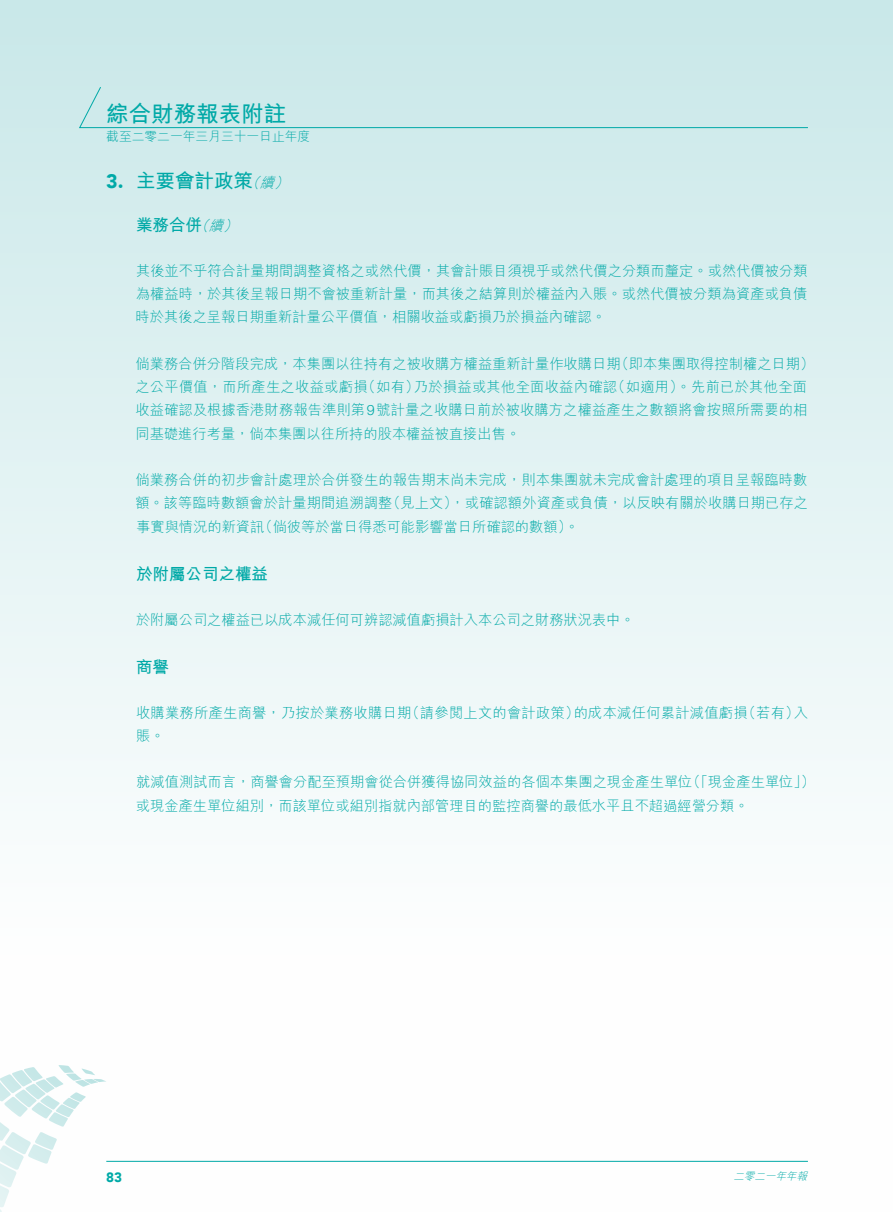
<style>
.page{position:relative;width:893px;height:1212px;background:#fff}
.page>*{position:absolute;margin:0;border:0;box-sizing:border-box;transform-origin:0 0}
.t1{font:700 22.5px "M Hei HK";color:#00a9a7}
.t2{font:700 19.5px "M Hei HK";color:#00a9a7}
.t3{font:900 19.5px "Avenir";color:#00a9a7}
.t4{font:700 16.5px "M Hei HK";color:#00a9a7}
.t5{font:300 14.25px/23.2px "M Hei HK";color:#00a9a7}
.t6{font:300 14.25px/23.2px "M Hei HK";letter-spacing:.02em;color:#00a9a7}
.t7{font:italic 300 14.25px "M Hei HK";color:#00a9a7}
.t8{font:900 13.5px "Avenir";color:#00a9a7}
.t9{font:300 12.75px "M Hei HK";color:#00a9a7}
.t10{font:italic 300 10.5px "M Hei HK";color:#00a9a7}
.s1{font-family:"Helvetica Neue LT Std"}
</style>
<div class="page">
<div style="left:0;top:0;width:892px;height:1212px;background:linear-gradient(to bottom,#cbe9ea,#fff)"></div>
<svg style="left:0;top:1065px;width:106px;height:147px"></svg>
<hr style="left:106px;top:1161px;width:702px;height:1px;background:#00a9a7">
<div style="left:78px;top:86px;width:731px;height:42px;background:#ceeaeb"></div>
<h1 class="t1" style="left:106px;top:98px;width:181px">綜合財務報表附註</h1>
<p class="t9" style="left:106px;top:130px;width:205px">截至二零二一年三月三十一日止年度</p>
<p class="t7" style="left:274px;top:175px;width:20px">(</p>
<h2 class="t2" style="left:136px;top:166px;width:118px">主要會計政策</h2>
<h2 class="t3" style="left:106px;top:164px;width:19px">3.</h2>
<p class="t7" style="left:260px;top:175px;width:20px">續</p>
<p class="t7" style="left:246px;top:175px;width:20px">（</p>
<p class="t4" style="left:136px;top:213px;width:68px">業務合併</p>
<p class="t5" style="left:136px;top:259px;width:674px;text-align:justify">其後並不乎符合計量期間調整資格之或然代價，其會計賬目須視乎或然代價之分類而釐定。或然代價被分類為權益時，於其後呈報日期不會被重新計量，而其後之結算則於權益內入賬。或然代價被分類為資產或負債時於其後之呈報日期重新計量公平價值，相關收益或虧損乃於損益內確認。</p>
<p class="t5" style="left:615px;top:352px;width:201px">（即本集團取得控制權之日期(</p>
<p class="t7" style="left:209px;top:219px;width:20px">續</p>
<p class="t7" style="left:195px;top:219px;width:20px">（</p>
<p class="t7" style="left:223px;top:219px;width:20px">(</p>
<p class="t5" style="left:611px;top:352px;width:197px;text-indent:-476px">倘業務合併分階段完成，本集團以往持有之被收購方權益重新計量作收購日期<br>（如適用）。先前已於其他全面</p>
<p class="t5" style="left:362px;top:375px;width:59px">（如有）</p>
<p class="t5" style="left:135px;top:375px;width:674px">之公平價值，而所產生之收益或虧損<br>收益確認及根據香港財務報告準則第<span class="s1">9</span>號計量之收購日前於被收購方之權益產生之數額將會按照所需要的相同基礎進行考量，倘本集團以往所持的股本權益被直接出售。</p>
<p class="t5" style="left:136px;top:468px;width:674px;text-align:right">倘業務合併的初步會計處理於合併發生的報告期末尚未完成，則本集團就未完成會計處理的項目呈報臨時數（見上文，）或確認額外資產或負債，以反映有關於收購日期已存之</p>
<p class="t6" style="left:414px;top:375px;width:205px">乃於損益或其他全面收益內確認</p>
<p class="t5" style="left:258px;top:491px;width:322px;text-indent:-123px">額。該等臨時數額會於計量期間追溯調整<br>（倘彼等於當日得悉可能影響當日所確認的數額。(</p>
<p class="t5" style="left:136px;top:514px;width:130px">事實與情況的新資訊</p>
<p class="t4" style="left:136px;top:562px;width:134px">於附屬公司之權益</p>
<p class="t5" style="left:136px;top:607px;width:500px">於附屬公司之權益已以成本減任何可辨認減值虧損計入本公司之財務狀況表中。</p>
<p class="t4" style="left:136px;top:655px;width:34px">商譽</p>
<p class="t6" style="left:405px;top:700px;width:175px">（請參閱上文的會計政策）</p>
<p class="t5" style="left:742px;top:700px;width:68px">（若有 入）</p>
<p class="t6" style="left:136px;top:700px;width:277px">收購業務所產生商譽，乃按於業務收購日期賬。</p>
<p class="t6" style="left:574px;top:700px;width:175px">的成本減任何累計減值虧損</p>
<p class="t5" style="left:687px;top:770px;width:130px">（「現金產生單位 (「</p>
<p class="t5" style="left:136px;top:770px;width:614px">就減值測試而言，商譽會分配至預期會從合併獲得協同效益的各個本集團之現金產生單位<br>或現金產生單位組別，而該單位或組別指就內部管理目的監控商譽的最低水平且不超過經營分類。</p>
<p class="t8" style="left:106px;top:1165px;width:17px">83</p>
<p class="t10" style="left:733px;top:1170px;width:78px">二零二一年年報</p>
</div>
